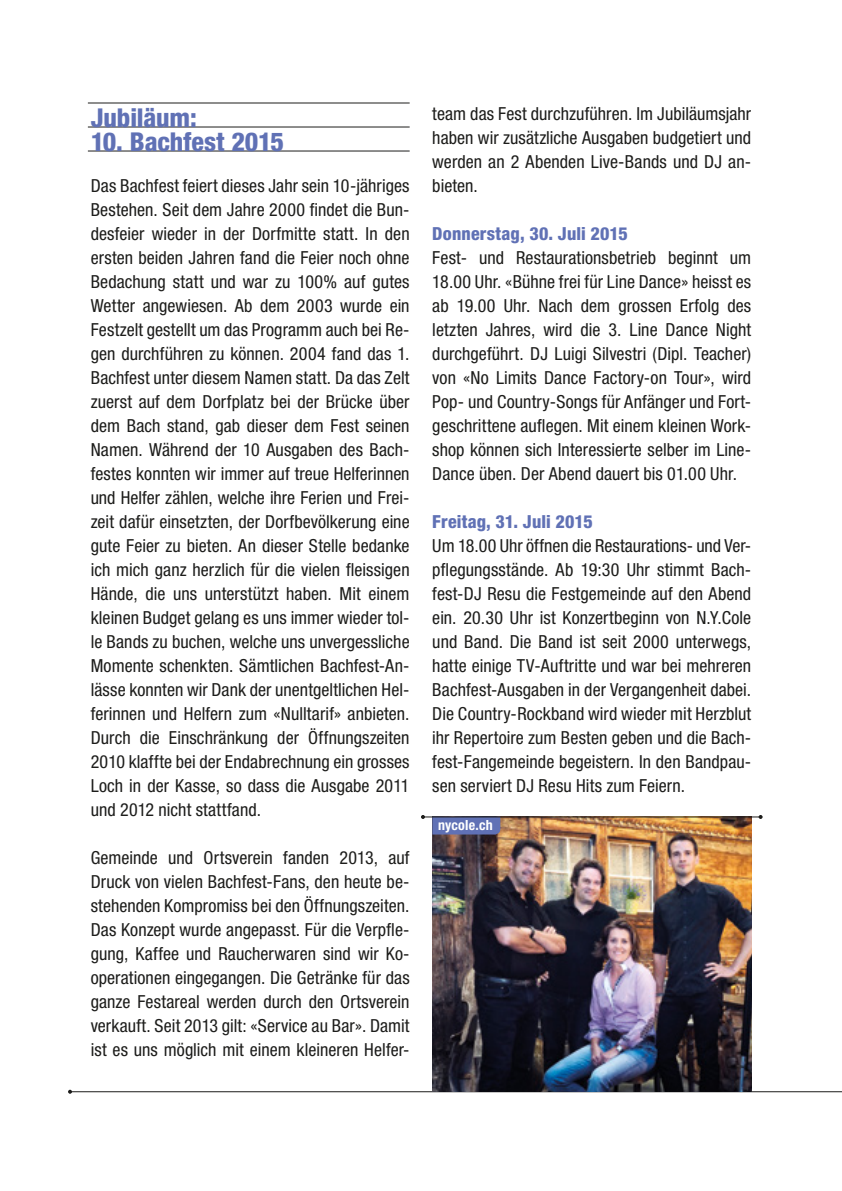
<style>
.page{position:relative;width:842px;height:1191px;background:#fff}
.page>*{position:absolute;margin:0;border:0;box-sizing:border-box;transform-origin:0 0}
.t1{font:800 condensed 26px "Helvetica Neue LT Std";letter-spacing:-.005em;color:#6071b5}
.t2{font:condensed 18px/24px "Helvetica Neue LT Std";letter-spacing:.005em;color:#1d1d1b;text-align:justify}
.t3{font:800 condensed 18px "Helvetica Neue LT Std";letter-spacing:.01em;color:#6071b5}
.t4{font:700 condensed 14px "Helvetica Neue LT Std";letter-spacing:.02em;color:#fff}
</style>
<div class="page">
<hr style="left:88px;top:102px;width:322px;height:1px;background:#1d1d1b">
<hr style="left:88px;top:126px;width:322px;height:1px;background:#1d1d1b">
<hr style="left:88px;top:150px;width:322px;height:1px;background:#1d1d1b">
<hr style="left:70px;top:1091px;width:772px;height:1px;background:#1d1d1b">
<svg style="left:68px;top:1089px;width:4px;height:4px"></svg>
<img style="left:432px;top:817px;width:319px;height:274px">
<svg style="left:432px;top:817px;width:68px;height:17px"></svg>
<hr style="left:423px;top:816px;width:338px;height:1px;background:#1d1d1b">
<svg style="left:759px;top:815px;width:4px;height:4px"></svg>
<svg style="left:421px;top:815px;width:4px;height:4px"></svg>
<h1 class="t1" style="left:91px;top:101px;width:108px">Jubiläum:</h1>
<h1 class="t1" style="left:91px;top:125px;width:195px">10. Bachfest 2015</h1>
<p class="t2" style="left:91px;top:174px;width:320px">Das Bachfest feiert dieses Jahr sein 10-jähriges Bestehen. Seit dem Jahre 2000 findet die Bun&shy;desfeier wieder in der Dorfmitte statt. In den ersten beiden Jahren fand die Feier noch ohne Bedachung statt und war zu 100% auf gutes Wetter angewiesen. Ab dem 2003 wurde ein Festzelt gestellt um das Programm auch bei Re&shy;gen durchführen zu können. 2004 fand das 1.<br>Bachfest unter diesem Namen statt. Da das Zelt zuerst auf dem Dorfplatz bei der Brücke über dem Bach stand, gab dieser dem Fest seinen Namen. Während der 10 Ausgaben des Bach&shy;festes konnten wir immer auf treue Helferinnen und Helfer zählen, welche ihre Ferien und Frei&shy;zeit dafür einsetzten, der Dorfbevölkerung eine gute Feier zu bieten. An dieser Stelle bedanke ich mich ganz herzlich für die vielen fleissigen Hände, die uns unterstützt haben. Mit einem kleinen Budget gelang es uns immer wieder tol&shy;le Bands zu buchen, welche uns unvergessliche Momente schenkten. Sämtlichen Bachfest-An&shy;lässe konnten wir Dank der unentgeltlichen Hel&shy;ferinnen und Helfern zum «Nulltarif» anbieten.<br>Durch die Einschränkung der Öffnungszeiten 2010 klaffte bei der Endabrechnung ein grosses Loch in der Kasse, so dass die Ausgabe 2011 und 2012 nicht stattfand.</p>
<p class="t2" style="left:91px;top:845px;width:320px">Gemeinde und Ortsverein fanden 2013, auf Druck von vielen Bachfest-Fans, den heute be&shy;stehenden Kompromiss bei den Öffnungszeiten.<br>Das Konzept wurde angepasst. Für die Verpfle&shy;gung, Kaffee und Raucherwaren sind wir Ko&shy;operationen eingegangen. Die Getränke für das ganze Festareal werden durch den Ortsverein verkauft. Seit 2013 gilt: «Service au Bar». Damit ist es uns möglich mit einem kleineren Helfer-</p>
<p class="t2" style="left:432px;top:101px;width:320px">team das Fest durchzuführen. Im Jubiläumsjahr haben wir zusätzliche Ausgaben budgetiert und werden an 2 Abenden Live-Bands und DJ an&shy;bieten.</p>
<p class="t3" style="left:432px;top:222px;width:197px">Donnerstag, 30. Juli 2015</p>
<p class="t2" style="left:432px;top:245px;width:320px">Fest- und Restaurationsbetrieb beginnt um 18.00 Uhr. «Bühne frei für Line Dance» heisst es ab 19.00 Uhr. Nach dem grossen Erfolg des letzten Jahres, wird die 3. Line Dance Night durchgeführt. DJ Luigi Silvestri (Dipl. Teacher) von «No Limits Dance Factory-on Tour», wird Pop- und Country-Songs für Anfänger und Fort&shy;geschrittene auflegen. Mit einem kleinen Work&shy;shop können sich Interessierte selber im Line-Dance üben. Der Abend dauert bis 01.00 Uhr.</p>
<p class="t3" style="left:432px;top:510px;width:162px">Freitag, 31. Juli 2015</p>
<p class="t2" style="left:432px;top:533px;width:320px">Um 18.00 Uhr öffnen die Restaurations- und Ver&shy;pflegungsstände. Ab 19:30 Uhr stimmt Bach&shy;fest-DJ Resu die Festgemeinde auf den Abend ein. 20.30 Uhr ist Konzertbeginn von N.Y.Cole und Band. Die Band ist seit 2000 unterwegs, hatte einige TV-Auftritte und war bei mehreren Bachfest-Ausgaben in der Vergangenheit dabei.<br>Die Country-Rockband wird wieder mit Herzblut ihr Repertoire zum Besten geben und die Bach&shy;fest-Fangemeinde begeistern. In den Bandpau&shy;sen serviert DJ Resu Hits zum Feiern.</p>
<p class="t4" style="left:438px;top:816px;width:56px">nycole.ch</p>
</div>
